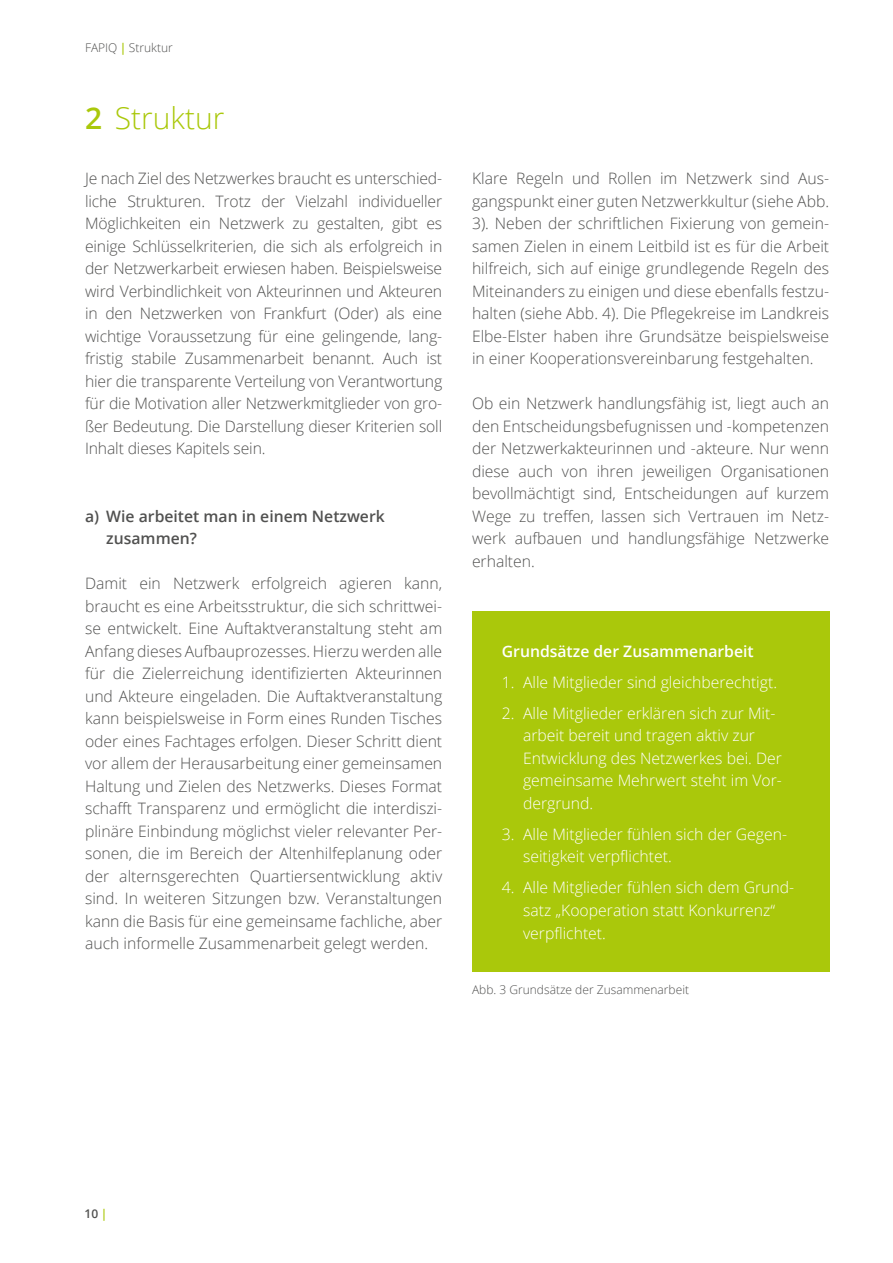
<style>
.page{position:relative;width:893px;height:1263px;background:#fff}
.page>*{position:absolute;margin:0;border:0;box-sizing:border-box;transform-origin:0 0}
.t1{font:300 30px "Open Sans";color:#aac80b}
.t2{font:300 15.75px/22.5px "Open Sans";color:#515150;text-align:justify}
.t3{font:300 15.75px/22.5px "Open Sans";color:#fff}
.t4{font:600 15.75px/22.5px "Open Sans";color:#515150}
.t5{font:600 15.75px "Open Sans";color:#fff}
.t6{font:300 12px "Open Sans";color:#515150}
.t7{font:600 12px "Open Sans";color:#515150}
.s1{font-weight:600;color:#aac80b}
.s2{font-weight:600}
.s3{color:#aac80b}
</style>
<div class="page">
<div style="left:472px;top:612px;width:357px;height:360px;background:#aac80b"></div>
<p class="t6" style="left:85px;top:39px;width:89px">FAPIQ <span class="s1">|</span> Struktur</p>
<h1 class="t1" style="left:85px;top:98px;width:141px"><span class="s2">2</span> Struktur</h1>
<p class="t2" style="left:85px;top:167px;width:359px">Je nach Ziel des Netzwerkes braucht es unterschied&shy;liche Strukturen. Trotz der Vielzahl individueller Möglichkeiten ein Netzwerk zu gestalten, gibt es einige Schlüsselkriterien, die sich als erfolgreich in der Netzwerkarbeit erwiesen haben. Beispielsweise wird Verbindlichkeit von Akteurinnen und Akteuren in den Netzwerken von Frankfurt (Oder) als eine wichtige Voraussetzung für eine gelingende, lang&shy;fristig stabile Zusammenarbeit benannt. Auch ist hier die transparente Verteilung von Verantwortung für die Motivation aller Netzwerkmitglieder von gro&shy;ßer Bedeutung. Die Darstellung dieser Kriterien soll Inhalt dieses Kapitels sein.</p>
<p class="t4" style="left:106px;top:504px;width:280px;text-indent:-21px">a) Wie arbeitet man in einem Netzwerk zusammen?</p>
<p class="t2" style="left:85px;top:572px;width:359px">Damit ein Netzwerk erfolgreich agieren kann, braucht es eine Arbeitsstruktur, die sich schrittwei&shy;se entwickelt. Eine Auftaktveranstaltung steht am Anfang dieses Aufbauprozesses. Hierzu werden alle für die Zielerreichung identifizierten Akteurinnen und Akteure eingeladen. Die Auftaktveranstaltung kann beispielsweise in Form eines Runden Tisches oder eines Fachtages erfolgen. Dieser Schritt dient vor allem der Herausarbeitung einer gemeinsamen Haltung und Zielen des Netzwerks. Dieses Format schafft Transparenz und ermöglicht die interdiszi&shy;plinäre Einbindung möglichst vieler relevanter Per&shy;sonen, die im Bereich der Altenhilfeplanung oder der alternsgerechten Quartiersentwicklung aktiv sind. In weiteren Sitzungen bzw. Veranstaltungen kann die Basis für eine gemeinsame fachliche, aber auch informelle Zusammenarbeit gelegt werden.</p>
<p class="t2" style="left:472px;top:167px;width:359px">Klare Regeln und Rollen im Netzwerk sind Aus&shy;gangspunkt einer guten Netzwerkkultur (siehe Abb.<br>3). Neben der schriftlichen Fixierung von gemein&shy;samen Zielen in einem Leitbild ist es für die Arbeit hilfreich, sich auf einige grundlegende Regeln des Miteinanders zu einigen und diese ebenfalls festzu&shy;halten (siehe Abb. 4). Die Pflegekreise im Landkreis Elbe-Elster haben ihre Grundsätze beispielsweise in einer Kooperationsvereinbarung festgehalten.</p>
<p class="t2" style="left:472px;top:392px;width:359px">Ob ein Netzwerk handlungsfähig ist, liegt auch an den Entscheidungsbefugnissen und -kompetenzen der Netzwerkakteurinnen und -akteure. Nur wenn diese auch von ihren jeweiligen Organisationen bevollmächtigt sind, Entscheidungen auf kurzem Wege zu treffen, lassen sich Vertrauen im Netz&shy;werk aufbauen und handlungsfähige Netzwerke erhalten.</p>
<p class="t5" style="left:502px;top:640px;width:253px">Grundsätze der Zusammenarbeit</p>
<p class="t3" style="left:502px;top:670px;width:277px">1. Alle Mitglieder sind gleichberechtigt.</p>
<p class="t3" style="left:523px;top:701px;width:260px;text-indent:-21px">2. Alle Mitglieder erklären sich zur Mit&shy;arbeit bereit und tragen aktiv zur<br>Entwicklung des Netzwerkes bei. Der gemeinsame Mehrwert steht im Vor&shy;dergrund.</p>
<p class="t3" style="left:523px;top:822px;width:266px;text-indent:-21px">3. Alle Mitglieder fühlen sich der Gegen&shy;seitigkeit verpflichtet.</p>
<p class="t3" style="left:523px;top:876px;width:273px;text-indent:-21px">4. Alle Mitglieder fühlen sich dem Grund&shy;satz „Kooperation statt Konkurrenz“ verpflichtet.</p>
<p class="t6" style="left:472px;top:981px;width:219px">Abb. 3 Grundsätze der Zusammenarbeit</p>
<p class="t7" style="left:85px;top:1205px;width:24px">10 <span class="s3">|</span></p>
</div>
